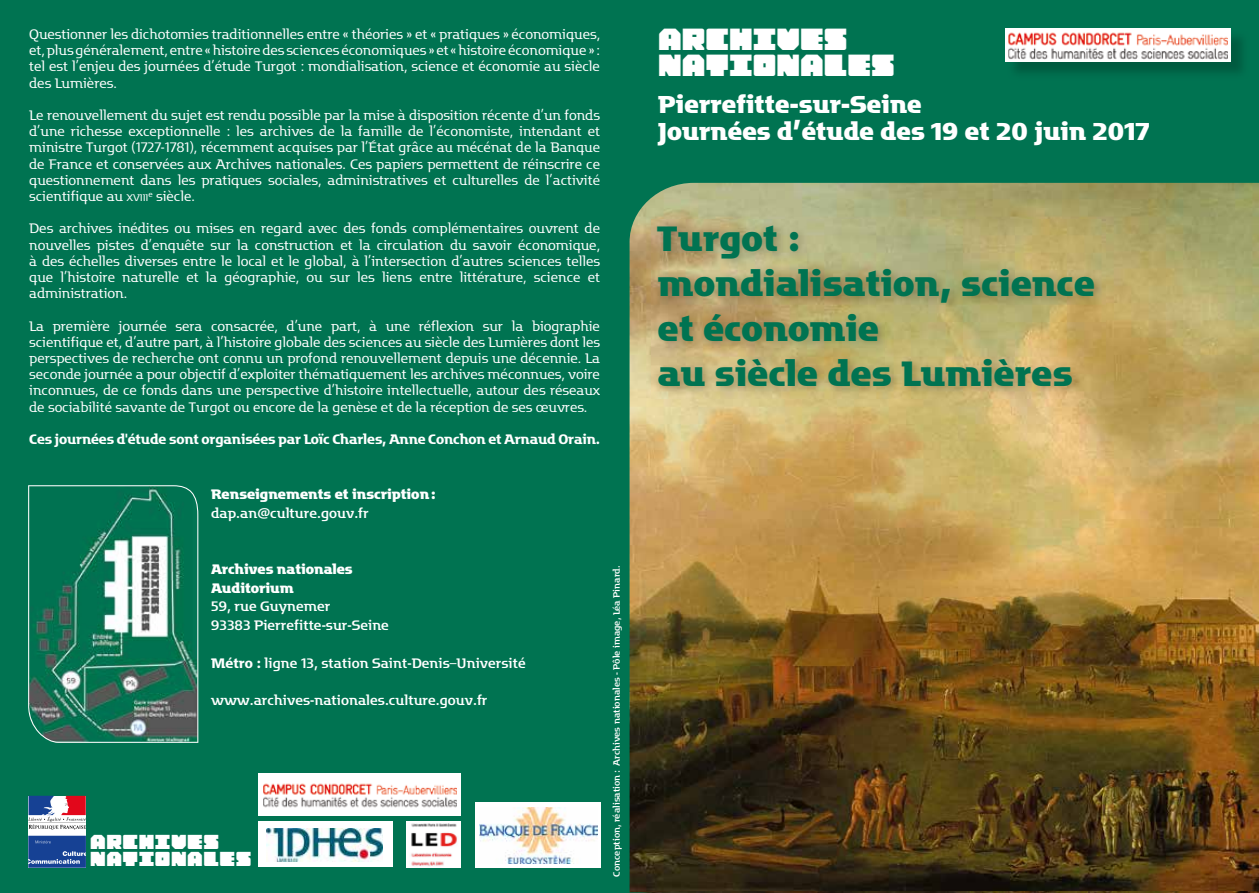
<style>
.page{position:relative;width:1259px;height:893px;background:#007351}
.page>*{position:absolute;margin:0;border:0;box-sizing:border-box;transform-origin:0 0}
.t1{font:700 34.5px/45px "Motter Factum";letter-spacing:.01em;color:#007351}
.t2{font:25.95px/26px "Archives Pro Standard";color:#fff}
.t3{font:700 24px/27px "Motter Factum";letter-spacing:.005em;color:#fff}
.t4{font:17.1px/17.1px "Archives Bureau Standard";letter-spacing:.03em;color:#fff}
.t5{font:13.5px/16.2px "Motter Factum";letter-spacing:-.01em;color:#fff;text-align:justify}
.t6{font:13.5px/18.8px "Motter Factum";color:#fff}
.t7{font:500 13.5px "Motter Factum";letter-spacing:-.01em;color:#fff}
.t8{font:700 13.5px/18.8px "Motter Factum";color:#fff}
.t9{font:9px "Motter Factum";color:#fff}
.s1{font-size:9.45px}
.s2{font-weight:500}
.s3{font-style:inherit}
</style>
<div class="page">
<svg style="left:28px;top:485px;width:170px;height:258px"></svg>
<img style="left:629px;top:183px;width:630px;height:709px">
<div style="left:28px;top:796px;width:58px;height:72px;background:linear-gradient(to right,#fff,#fff)"></div>
<svg style="left:28px;top:796px;width:58px;height:34px;background:#b899ae"></svg>
<svg style="left:28px;top:836px;width:58px;height:32px;background:#30569f"></svg>
<img style="left:640px;top:891px;width:619px;height:2px">
<img style="left:1014px;top:30px;width:229px;height:43px">
<svg style="left:1005px;top:28px;width:225px;height:34px"></svg>
<img style="left:1007px;top:28px;width:220px;height:38px">
<img style="left:406px;top:822px;width:55px;height:45px">
<div style="left:258px;top:822px;width:135px;height:45px;background:#fff"></div>
<img style="left:266px;top:829px;width:117px;height:32px">
<div style="left:476px;top:803px;width:125px;height:65px;background:#fff"></div>
<img style="left:479px;top:807px;width:118px;height:56px">
<div style="left:259px;top:773px;width:202px;height:43px;background:#fff"></div>
<img style="left:263px;top:783px;width:194px;height:25px">
<img style="left:652px;top:219px;width:453px;height:179px">
<p class="t5" style="left:29px;top:27px;width:572px">Questionner les dichotomies traditionnelles entre « théories » et « pratiques » économiques, et, plus généralement, entre « histoire des sciences économiques » et « histoire économique » : tel est l’enjeu des journées d’étude Turgot : mondialisation, science et économie au siècle des Lumières.</p>
<p class="t5" style="left:29px;top:108px;width:572px">Le renouvellement du sujet est rendu possible par la mise à disposition récente d’un fonds d’une richesse exceptionnelle : les archives de la famille de l’économiste, intendant et ministre Turgot (1727-1781), récemment acquises par l’État grâce au mécénat de la Banque de France et conservées aux Archives nationales. Ces papiers permettent de réinscrire ce questionnement dans les pratiques sociales, administratives et culturelles de l’activité scientifique au <span class="s1">XVIII</span><sup>e</sup> siècle.</p>
<p class="t5" style="left:29px;top:221px;width:572px">Des archives inédites ou mises en regard avec des fonds complémentaires ouvrent de nouvelles pistes d’enquête sur la construction et la circulation du savoir économique, à des échelles diverses entre le local et le global, à l’intersection d’autres sciences telles que l’histoire naturelle et la géographie, ou sur les liens entre littérature, science et administration.</p>
<p class="t5" style="left:29px;top:318px;width:572px">La première journée sera consacrée, d’une part, à une réflexion sur la biographie scientifique et, d’autre part, à l’histoire globale des sciences au siècle des Lumières dont les perspectives de recherche ont connu un profond renouvellement depuis une décennie. La seconde journée a pour objectif d’exploiter thématiquement les archives méconnues, voire inconnues, de ce fonds dans une perspective d’histoire intellectuelle, autour des réseaux de sociabilité savante de Turgot ou encore de la genèse et de la réception de ses œuvres.</p>
<p class="t7" style="left:29px;top:432px;width:572px">Ces journées d'étude sont organisées par Loïc Charles, Anne Conchon et Arnaud Orain.</p>
<p class="t8" style="left:211px;top:485px;width:226px">Renseignements et inscription :</p>
<p class="t6" style="left:211px;top:504px;width:159px">dap.an@culture.gouv.fr</p>
<p class="t8" style="left:211px;top:560px;width:143px">Archives nationales<br>Auditorium</p>
<p class="t6" style="left:211px;top:598px;width:179px">59, rue Guynemer<br>93383 Pierrefitte-sur-Seine</p>
<p class="t6" style="left:211px;top:654px;width:316px"><span class="s2">Métro :</span> ligne 13, station Saint-Denis<span class="s3">–</span>Université</p>
<p class="t6" style="left:211px;top:691px;width:278px">www.archives-nationales.culture.gouv.fr</p>
<p class="t4" style="left:90px;top:833px;width:163px">ARCHIVES<br>NATIONALES</p>
<p class="t9" style="left:612px;top:877px;width:313px;rotate:-90deg">Conception, réalisation : Archives nationales - Pôle image, Léa Pinard.</p>
<h2 class="t2" style="left:658px;top:28px;width:238px">ARCHIVES<br>NATIONALES</h2>
<h3 class="t3" style="left:658px;top:92px;width:492px">Pierrefitte-sur-Seine<br>Journées d’étude des 19 et 20 juin 2017</h3>
<h1 class="t1" style="left:658px;top:217px;width:438px">Turgot : mondialisation, science et économie<br>au siècle des Lumières</h1>
</div>
